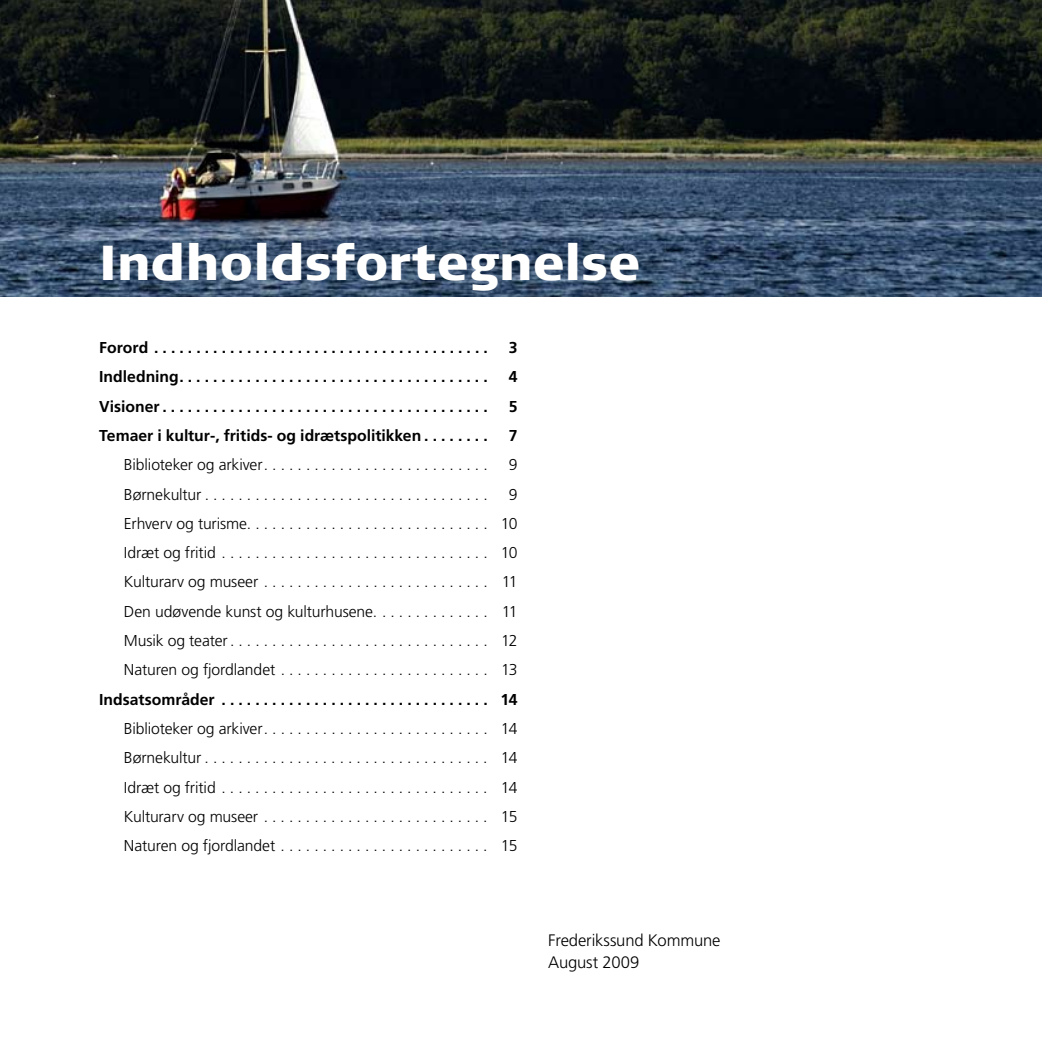
<style>
.page{position:relative;width:1042px;height:1042px;background:#fff}
.page>*{position:absolute;margin:0;border:0;box-sizing:border-box;transform-origin:0 0}
.t1{font:900 49px "Signa Normal";letter-spacing:-.005em;color:#fff}
.t2{font:300 16.62px/21.9px "Frutiger";letter-spacing:-.01em;color:#000}
.t3{font:300 15.75px/29.2px "Frutiger";letter-spacing:-.01em;color:#000;text-align:justify}
.t4{font:700 15.75px "Frutiger";color:#000}
</style>
<div class="page">
<img style="left:0;top:0;width:1042px;height:296px">
<h1 class="t1" style="left:99px;top:232px;width:543px">Indholdsfortegnelse</h1>
<p class="t4" style="left:99px;top:338px;width:390px">Forord . . . . . . . . . . . . . . . . . . . . . . . . . . . . . . . . . . . . . . . .</p>
<p class="t4" style="left:509px;top:338px;width:10px">3</p>
<p class="t4" style="left:99px;top:367px;width:390px">Indledning . . . . . . . . . . . . . . . . . . . . . . . . . . . . . . . . . . . . .</p>
<p class="t4" style="left:509px;top:367px;width:10px">4</p>
<p class="t4" style="left:99px;top:397px;width:390px">Visioner . . . . . . . . . . . . . . . . . . . . . . . . . . . . . . . . . . . . . . .</p>
<p class="t4" style="left:509px;top:397px;width:10px">5</p>
<p class="t4" style="left:99px;top:426px;width:390px">Temaer i kultur-, fritids- og idrætspolitikken . . . . . . . .</p>
<p class="t4" style="left:509px;top:426px;width:10px">7</p>
<p class="t3" style="left:124px;top:450px;width:365px">Biblioteker og arkiver . . . . . . . . . . . . . . . . . . . . . . . . . . .</p>
<p class="t3" style="left:509px;top:450px;width:10px">9</p>
<p class="t3" style="left:124px;top:480px;width:365px">Børnekultur . . . . . . . . . . . . . . . . . . . . . . . . . . . . . . . . . .</p>
<p class="t3" style="left:124px;top:480px;width:395px;text-indent:385px">9<br>Erhverv og turisme . . . . . . . . . . . . . . . . . . . . . . . . . . . . . 10<br>Idræt og fritid . . . . . . . . . . . . . . . . . . . . . . . . . . . . . . . . 10<br>Kulturarv og museer . . . . . . . . . . . . . . . . . . . . . . . . . . . 11<br>Den udøvende kunst og kulturhusene. . . . . . . . . . . . . . 11<br>Musik og teater . . . . . . . . . . . . . . . . . . . . . . . . . . . . . . . 12<br>Naturen og fjordlandet . . . . . . . . . . . . . . . . . . . . . . . . . 13</p>
<p class="t4" style="left:99px;top:690px;width:420px">Indsatsområder . . . . . . . . . . . . . . . . . . . . . . . . . . . . . . . . 14</p>
<p class="t3" style="left:124px;top:714px;width:395px">Biblioteker og arkiver . . . . . . . . . . . . . . . . . . . . . . . . . . . 14<br>Børnekultur . . . . . . . . . . . . . . . . . . . . . . . . . . . . . . . . . . 14<br>Idræt og fritid . . . . . . . . . . . . . . . . . . . . . . . . . . . . . . . . 14<br>Kulturarv og museer . . . . . . . . . . . . . . . . . . . . . . . . . . . 15<br>Naturen og fjordlandet . . . . . . . . . . . . . . . . . . . . . . . . . 15</p>
<p class="t2" style="left:548px;top:929px;width:174px">Frederikssund Kommune<br>August 2009</p>
</div>
